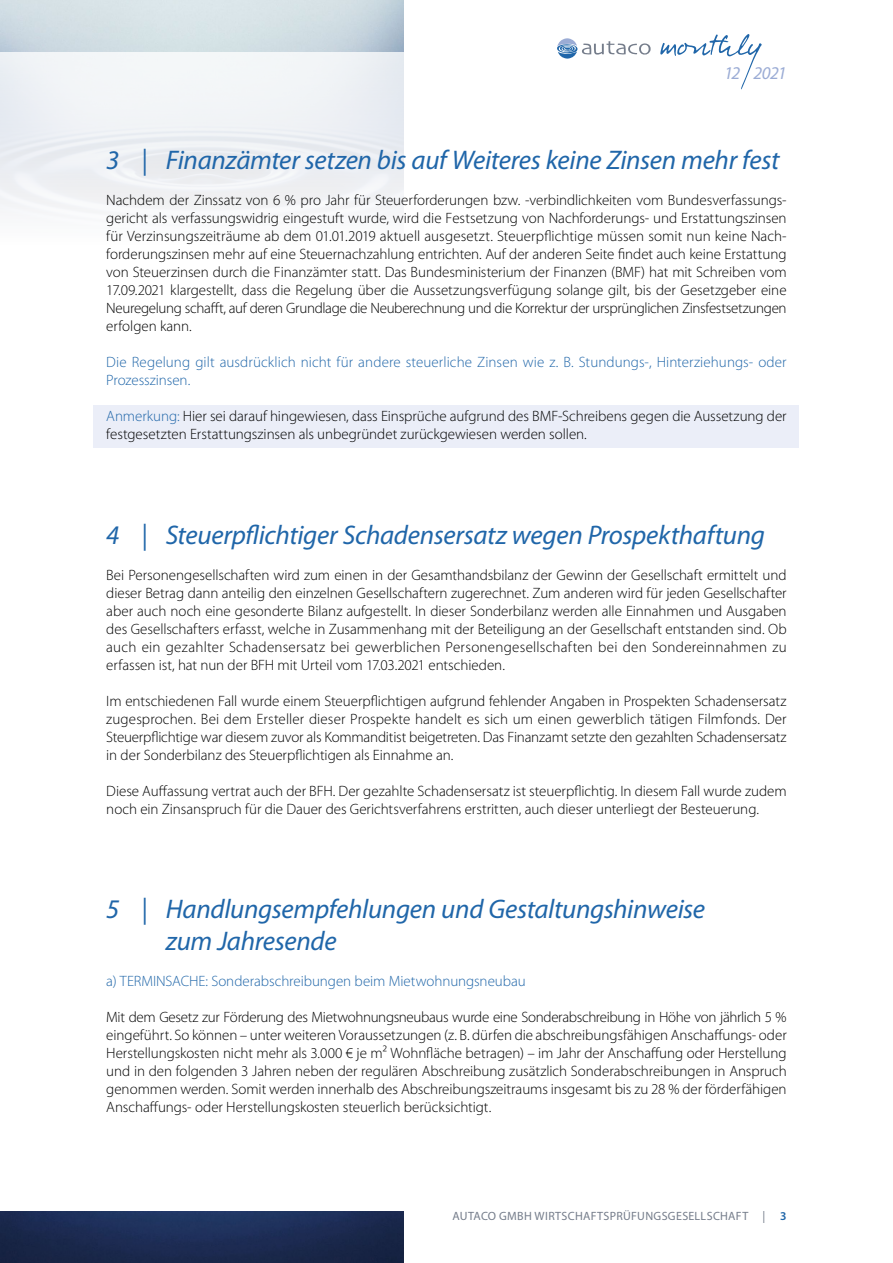
<style>
.page{position:relative;width:893px;height:1263px;background:#fff}
.page>*{position:absolute;margin:0;border:0;box-sizing:border-box;transform-origin:0 0}
.t1{font:italic 27px/32.4px "Myriad Pro";letter-spacing:-.01em;color:#2066a9}
.t2{font:italic 18px "Myriad Pro";letter-spacing:-.05em;color:#9bacd5}
.t3{font:300 15px/18px "Myriad Pro";letter-spacing:-.005em;color:#000;text-align:justify}
.t4{font:300 15px/18px "Myriad Pro";color:#2066a9}
.t5{font:12px "Myriad Pro";letter-spacing:.025em;color:#757d8b}
.s1{color:#2066a9}
.s2{font-weight:600;color:#2066a9}
</style>
<div class="page">
<div style="left:94px;top:405px;width:705px;height:43px;background:#ebeef8"></div>
<svg style="left:660px;top:34px;width:102px;height:55px"></svg>
<svg style="left:557px;top:38px;width:94px;height:21px"></svg>
<img style="left:0;top:1212px;width:404px;height:51px">
<p class="t2" style="left:724px;top:62px;width:64px">12 2021</p>
<h1 class="t1" style="left:106px;top:143px;width:675px">3 | Finanzämter setzen bis auf Weiteres keine Zinsen mehr fest</h1>
<p class="t3" style="left:106px;top:191px;width:682px">Nachdem der Zinssatz von 6 % pro Jahr für Steuerforderungen bzw. -verbindlichkeiten vom Bundesverfassungs&shy;gericht als verfassungswidrig eingestuft wurde, wird die Festsetzung von Nachforderungs- und Erstattungszinsen für Verzinsungszeiträume ab dem 01.01.2019 aktuell ausgesetzt. Steuerpflichtige müssen somit nun keine Nach&shy;forderungszinsen mehr auf eine Steuernachzahlung entrichten. Auf der anderen Seite findet auch keine Erstattung von Steuerzinsen durch die Finanzämter statt. Das Bundesministerium der Finanzen (BMF) hat mit Schreiben vom 17.09.2021 klargestellt, dass die Regelung über die Aussetzungsverfügung solange gilt, bis der Gesetzgeber eine Neuregelung schafft, auf deren Grundlage die Neuberechnung und die Korrektur der ursprünglichen Zinsfestsetzungen erfolgen kann.</p>
<p class="t4" style="left:106px;top:353px;width:682px">Die Regelung gilt ausdrücklich nicht für andere steuerliche Zinsen wie z. B. Stundungs-, Hinterziehungs- oder<br>Prozesszinsen.</p>
<p class="t3" style="left:106px;top:407px;width:682px"><span class="s1">Anmerkung:</span> Hier sei darauf hingewiesen, dass Einsprüche aufgrund des BMF-Schreibens gegen die Aussetzung der festgesetzten Erstattungszinsen als unbegründet zurückgewiesen werden sollen.</p>
<h1 class="t1" style="left:106px;top:518px;width:660px">4 | Steuerpflichtiger Schadensersatz wegen Prospekthaftung</h1>
<p class="t3" style="left:106px;top:565px;width:682px">Bei Personengesellschaften wird zum einen in der Gesamthandsbilanz der Gewinn der Gesellschaft ermittelt und dieser Betrag dann anteilig den einzelnen Gesellschaftern zugerechnet. Zum anderen wird für jeden Gesellschafter aber auch noch eine gesonderte Bilanz aufgestellt. In dieser Sonderbilanz werden alle Einnahmen und Ausgaben des Gesellschafters erfasst, welche in Zusammenhang mit der Beteiligung an der Gesellschaft entstanden sind. Ob auch ein gezahlter Schadensersatz bei gewerblichen Personengesellschaften bei den Sondereinnahmen zu erfassen ist, hat nun der BFH mit Urteil vom 17.03.2021 entschieden.</p>
<p class="t3" style="left:106px;top:691px;width:682px">Im entschiedenen Fall wurde einem Steuerpflichtigen aufgrund fehlender Angaben in Prospekten Schadensersatz zugesprochen. Bei dem Ersteller dieser Prospekte handelt es sich um einen gewerblich tätigen Filmfonds. Der Steuerpflichtige war diesem zuvor als Kommanditist beigetreten. Das Finanzamt setzte den gezahlten Schadensersatz in der Sonderbilanz des Steuerpflichtigen als Einnahme an.</p>
<p class="t3" style="left:106px;top:781px;width:682px">Diese Auffassung vertrat auch der BFH. Der gezahlte Schadensersatz ist steuerpflichtig. In diesem Fall wurde zudem noch ein Zinsanspruch für die Dauer des Gerichtsverfahrens erstritten, auch dieser unterliegt der Besteuerung.</p>
<h1 class="t1" style="left:166px;top:892px;width:541px;text-indent:-60px">5 | Handlungsempfehlungen und Gestaltungshinweise zum Jahresende</h1>
<p class="t4" style="left:106px;top:972px;width:421px">a) TERMINSACHE: Sonderabschreibungen beim Mietwohnungsneubau</p>
<p class="t3" style="left:106px;top:1008px;width:682px">Mit dem Gesetz zur Förderung des Mietwohnungsneubaus wurde eine Sonderabschreibung in Höhe von jährlich 5 % eingeführt. So können – unter weiteren Voraussetzungen (z. B. dürfen die abschreibungsfähigen Anschaffungs- oder Herstellungskosten nicht mehr als 3.000 € je m² Wohnfläche betragen) – im Jahr der Anschaffung oder Herstellung und in den folgenden 3 Jahren neben der regulären Abschreibung zusätzlich Sonderabschreibungen in Anspruch genommen werden. Somit werden innerhalb des Abschreibungszeitraums insgesamt bis zu 28 % der förderfähigen Anschaffungs- oder Herstellungskosten steuerlich berücksichtigt.</p>
<p class="t5" style="left:452px;top:1208px;width:336px">AUTACO GMBH WIRTSCHAFTSPRÜFUNGSGESELLSCHAFT | <span class="s2">3</span></p>
</div>
